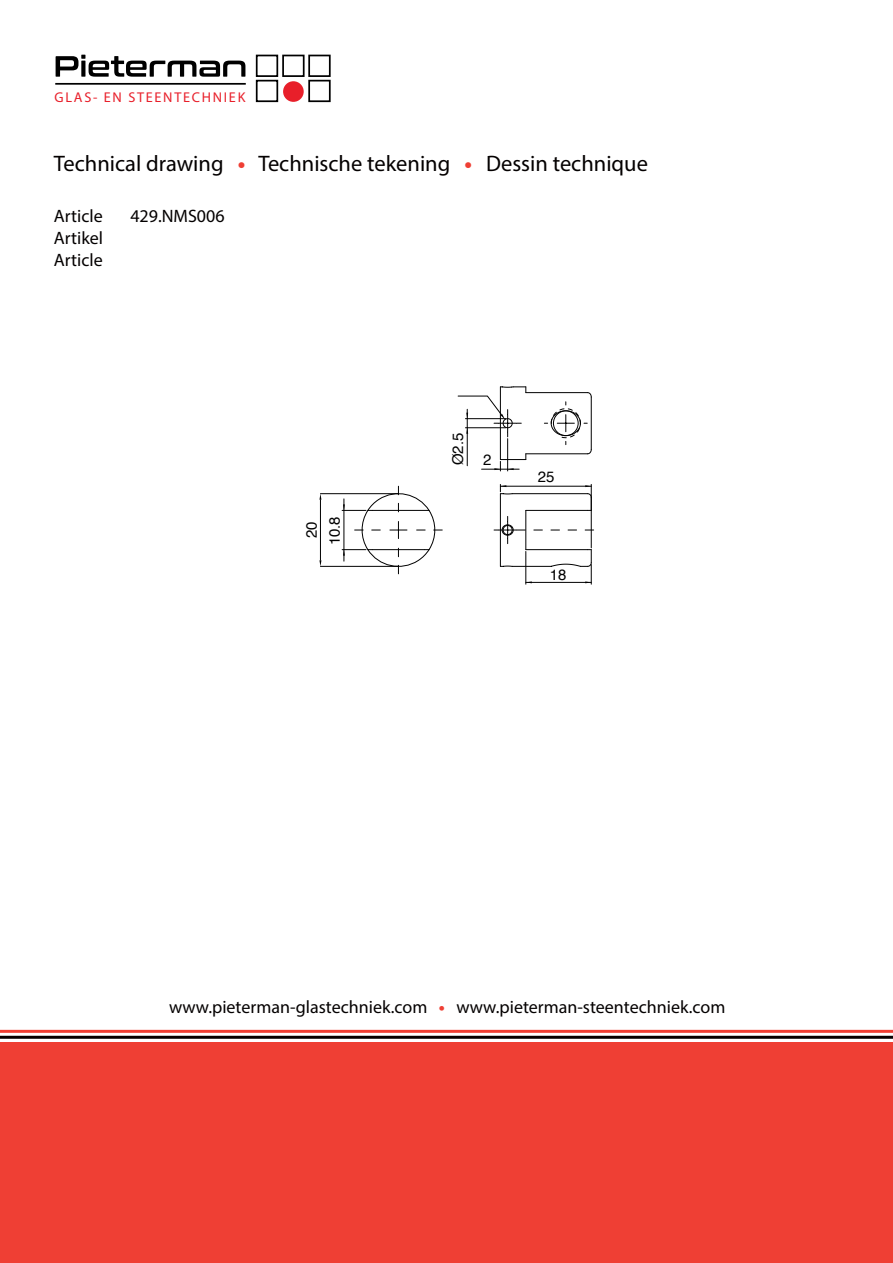
<style>
.page{position:relative;width:893px;height:1263px;background:#fff}
.page>*{position:absolute;margin:0;border:0;box-sizing:border-box;transform-origin:0 0}
.t1{font:22.5px "Myriad Pro";color:#040000}
.t2{font:18px/21.6px "Myriad Pro";color:#040000;text-align:justify}
.t3{font:15px "Helvetica";color:#000}
.t4{font:14.25px "Myriad Pro";letter-spacing:.12em;color:#e81f2a}
.s1{font-weight:700;color:#ef3f34}
</style>
<div class="page">
<div style="left:0;top:1042px;width:893px;height:221px;background:#ef3f34"></div>
<hr style="left:0;top:1036px;width:893px;height:3px;background:#040000">
<hr style="left:0;top:1030px;width:893px;height:3px;background:#ef3f34">
<svg style="left:55px;top:54px;width:276px;height:49px"></svg>
<div style="left:283px;top:81px;width:21px;height:21px;background:#e81f2a;border-radius:50%"></div>
<hr style="left:526px;top:392px;width:62px;height:1px;background:#000">
<hr style="left:526px;top:454px;width:62px;height:1px;background:#000">
<hr style="left:500px;top:387px;width:1px;height:73px;background:#000">
<hr style="left:507px;top:439px;width:1px;height:32px;background:#000">
<svg style="left:481px;top:454px;width:45px;height:17px"></svg>
<hr style="left:467px;top:428px;width:1px;height:38px;background:#000">
<hr style="left:320px;top:566px;width:78px;height:1px;background:#000">
<hr style="left:320px;top:493px;width:78px;height:1px;background:#000">
<hr style="left:320px;top:500px;width:1px;height:60px;background:#000">
<svg style="left:494px;top:484px;width:100px;height:100px"></svg>
<svg style="left:342px;top:485px;width:101px;height:90px"></svg>
<svg style="left:544px;top:392px;width:48px;height:62px"></svg>
<svg style="left:457px;top:386px;width:69px;height:51px"></svg>
<p class="t4" style="left:55px;top:92px;width:192px">GLAS- EN STEENTECHNIEK</p>
<p class="t1" style="left:54px;top:155px;width:595px">Technical drawing <span class="s1">•</span> Technische tekening <span class="s1">•</span> Dessin technique</p>
<p class="t2" style="left:54px;top:207px;width:51px">Article Artikel Article</p>
<p class="t2" style="left:130px;top:207px;width:96px">429.NMS006</p>
<p class="t3" style="left:305px;top:538px;width:18px;rotate:-90deg">20</p>
<p class="t3" style="left:328px;top:545px;width:31px;rotate:-90deg">10.8</p>
<p class="t3" style="left:452px;top:465px;width:34px;rotate:-90deg">Ø2.5</p>
<p class="t3" style="left:483px;top:454px;width:10px">2</p>
<p class="t3" style="left:538px;top:471px;width:18px">25</p>
<p class="t3" style="left:550px;top:569px;width:18px">18</p>
<p class="t2" style="left:169px;top:998px;width:558px">www.pieterman-glastechniek.com <span class="s1">•</span> www.pieterman-steentechniek.com</p>
</div>
